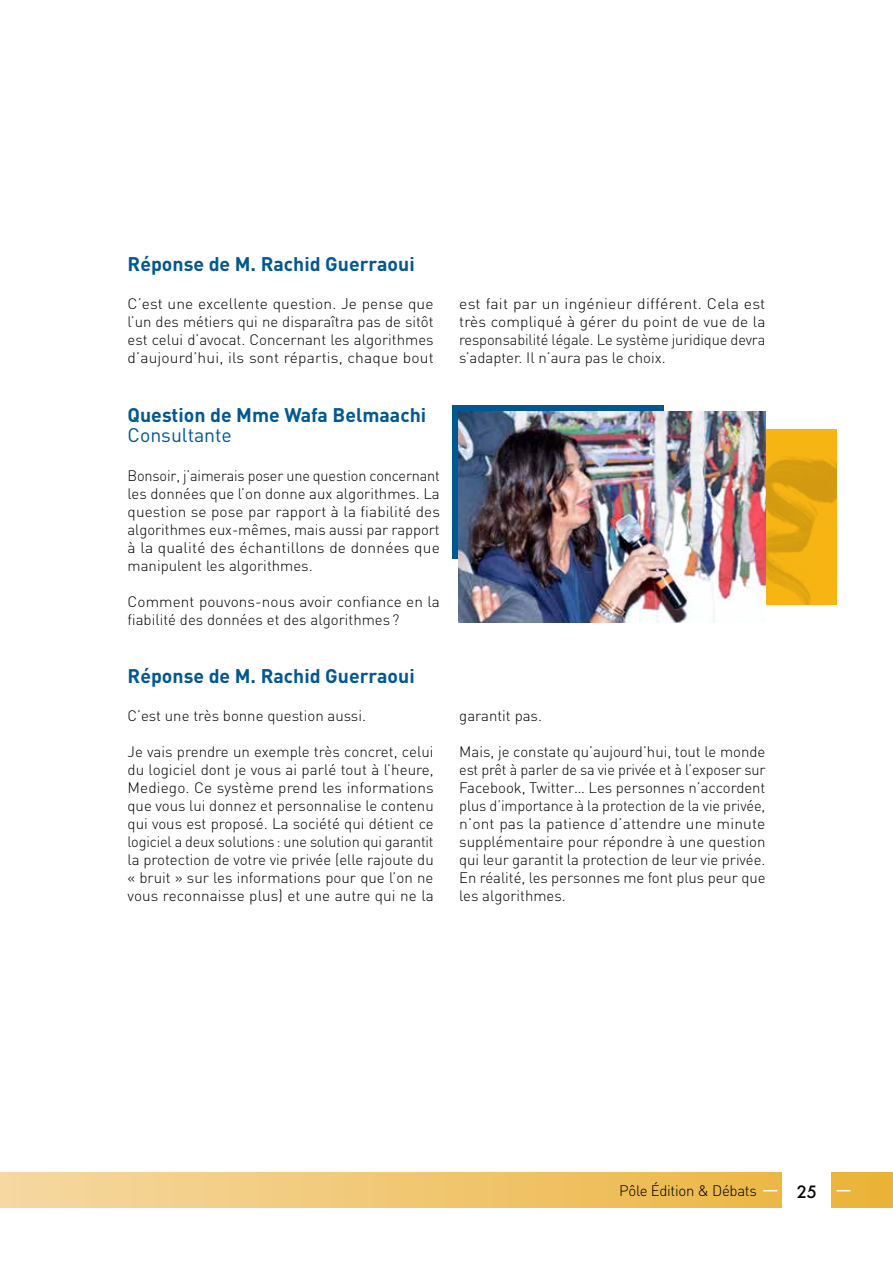
<style>
.page{position:relative;width:893px;height:1263px;background:#fff}
.page>*{position:absolute;margin:0;border:0;box-sizing:border-box;transform-origin:0 0}
.t1{font:700 19.5px "DIN";color:#005892}
.t2{font:19.5px "DIN";color:#005892}
.t3{font:500 16.5px "Futura";color:#000}
.t4{font:300 15px/18px "DIN";color:#000;text-align:justify}
.t5{font:300 15px/18px "DIN";color:#000;text-align:justify;scale:1.04 1}
.t6{font:300 15px/18px "DIN";color:#000;text-align:justify;scale:1.06 1}
.t7{font:300 15px "DIN";letter-spacing:-.02em;color:#000}
</style>
<div class="page">
<div style="left:0;top:1172px;width:893px;height:36px;background:linear-gradient(to right,#f6d8a2,#ebb33a)"></div>
<svg style="left:763px;top:1190px;width:14px;height:1px"></svg>
<svg style="left:837px;top:1190px;width:13px;height:1px"></svg>
<div style="left:783px;top:1165px;width:48px;height:51px;background:#fff"></div>
<svg style="left:453px;top:405px;width:211px;height:154px;background:#156196"></svg>
<img style="left:765px;top:429px;width:71px;height:176px">
<img style="left:459px;top:412px;width:306px;height:211px">
<h1 class="t1" style="left:128px;top:252px;width:289px">Réponse de M. Rachid Guerraoui</h1>
<p class="t5" style="left:128px;top:294px;width:296px">C’est une excellente question. Je pense que l’un des métiers qui ne disparaîtra pas de sitôt est celui d’avocat. Concernant les algorithmes d’aujourd’hui, ils sont répartis, chaque bout</p>
<h1 class="t1" style="left:128px;top:402px;width:300px">Question de Mme Wafa Belmaachi</h1>
<h1 class="t2" style="left:128px;top:423px;width:106px">Consultante</h1>
<p class="t4" style="left:128px;top:466px;width:314px">Bonsoir, j’aimerais poser une question concernant les données que l’on donne aux algorithmes. La question se pose par rapport à la fiabilité des algorithmes eux-mêmes, mais aussi par rapport à la qualité des échantillons de données que manipulent les algorithmes.</p>
<p class="t4" style="left:128px;top:592px;width:314px">Comment pouvons-nous avoir confiance en la fiabilité des données et des algorithmes ?</p>
<h1 class="t1" style="left:128px;top:663px;width:289px">Réponse de M. Rachid Guerraoui</h1>
<p class="t4" style="left:128px;top:706px;width:240px">C’est une très bonne question aussi.</p>
<p class="t4" style="left:128px;top:742px;width:308px">Je vais prendre un exemple très concret, celui du logiciel dont je vous ai parlé tout à l’heure, Mediego. Ce système prend les informations que vous lui donnez et personnalise le contenu qui vous est proposé. La société qui détient ce logiciel a deux solutions: une solution qui garantit la protection de votre vie privée (elle rajoute du « bruit » sur les informations pour que l’on ne vous reconnaisse plus) et une autre qui ne la</p>
<p class="t6" style="left:459px;top:294px;width:290px">est fait par un ingénieur différent. Cela est très compliqué à gérer du point de vue de la responsabilité légale. Le système juridique devra s’adapter. Il n’aura pas le choix.</p>
<p class="t4" style="left:459px;top:706px;width:84px">garantit pas.</p>
<p class="t4" style="left:459px;top:742px;width:308px">Mais, je constate qu’aujourd’hui, tout le monde est prêt à parler de sa vie privée et à l’exposer sur Facebook, Twitter… Les personnes n’accordent plus d’importance à la protection de la vie privée, n’ont pas la patience d’attendre une minute supplémentaire pour répondre à une question qui leur garantit la protection de leur vie privée.<br>En réalité, les personnes me font plus peur que les algorithmes.</p>
<p class="t7" style="left:619px;top:1181px;width:139px">Pôle Édition &amp; Débats</p>
<p class="t3" style="left:797px;top:1180px;width:22px">25</p>
</div>
